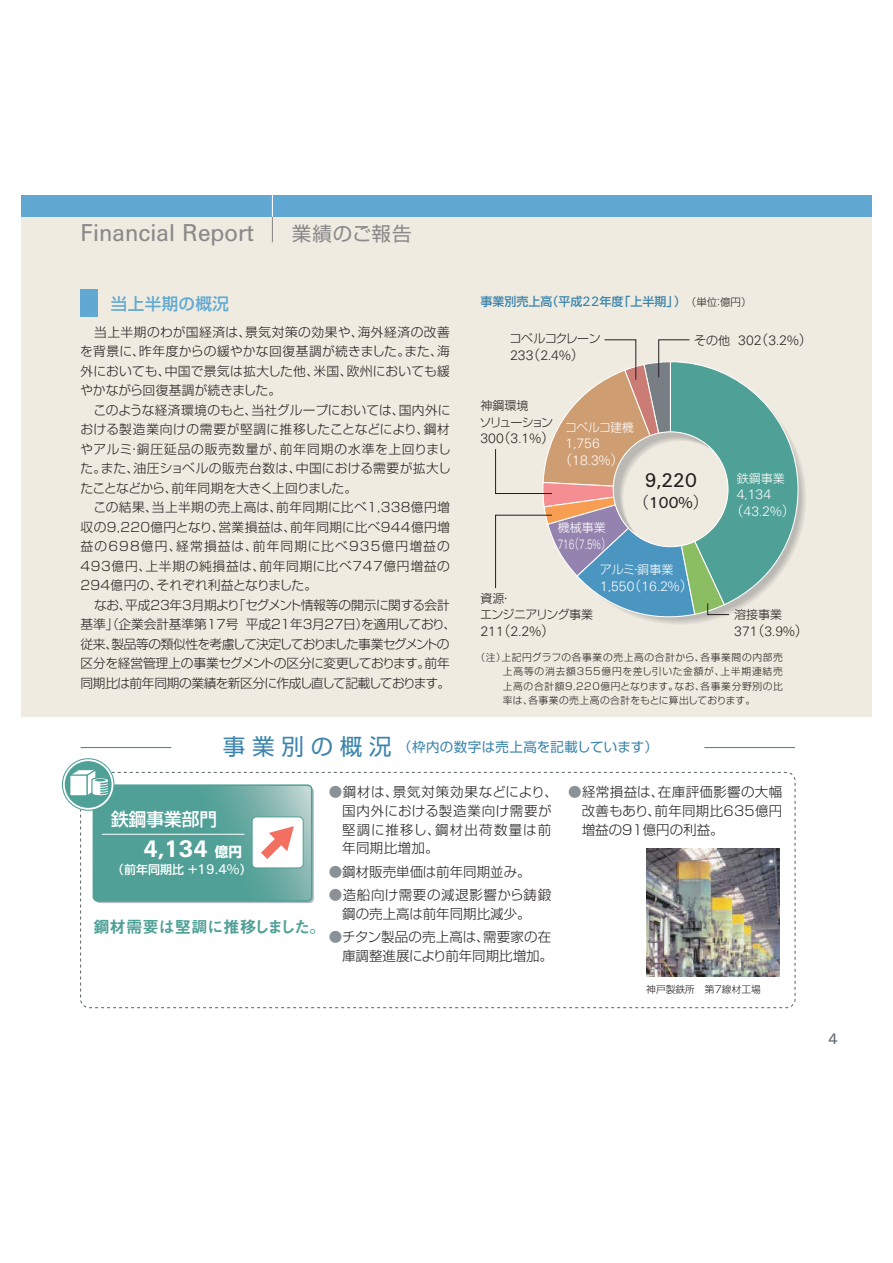
<style>
.page{position:relative;width:893px;height:1263px;background:#fff}
.page>*{position:absolute;margin:0;border:0;box-sizing:border-box;transform-origin:0 0}
.t1{font:24px "Univers BQ";color:#8a8a8b}
.t2{font:700 23.4px "Univers BQ";color:#fff}
.t3{font:19.5px "Shin Go Pro Regular 90 msp RKSJ H";letter-spacing:.05em;color:#8a8a8b}
.t4{font:19.5px "Univers BQ";color:#231f20}
.t5{font:18px "Shin Go Pro Medium 90 msp RKSJ H";color:#fff}
.t6{font:16.5px "Midashi Go Pro MB31 90 msp RKSJ H";letter-spacing:-.03em;color:#4fa097}
.t7{font:16.5px "Shin Go Pro Medium 90 msp RKSJ H";letter-spacing:.025em;color:#61a9d3}
.t8{font:15.6px "Univers BQ";color:#231f20}
.t9{font:15px "Univers BQ";color:#606970}
.t10{font:13.5px/18.8px "Shin Go Pro Light 90 msp RKSJ H";letter-spacing:.01em;color:#231f20;text-align:center}
.t11{font:13.5px/18.8px "Shin Go Pro Light 90 msp RKSJ H";letter-spacing:.055em;color:#231f20}
.t12{font:300 13.5px "Univers BQ";color:#231f20}
.t13{font:300 13.5px/16.8px "Univers BQ";color:#fff}
.t14{font:13.5px "Shin Go Pro Regular 90 msp RKSJ H";letter-spacing:.025em;color:#3d85ad}
.t15{font:300 13.5px "Univers BQ";color:#fff;scale:.71 1}
.t16{font:12.75px/19.5px "Shin Go Pro Light 90 msp RKSJ H";letter-spacing:-.015em;color:#231f20;text-align:justify}
.t17{font:12.75px/19.5px "Shin Go Pro Light 90 msp RKSJ H";letter-spacing:-.035em;color:#231f20;text-align:center}
.t18{font:12px "Shin Go Pro Medium 90 msp RKSJ H";color:#3d85ad}
.t19{font:12px/16.5px "Shin Go Pro Light 90 msp RKSJ H";letter-spacing:-.045em;color:#231f20}
.t20{font:12px "Shin Go Pro Light 90 msp RKSJ H";color:#fff}
.t21{font:12px "Shin Go Pro Medium 90 msp RKSJ H";color:#fff}
.t22{font:12px/16.5px "Shin Go Pro Light 90 msp RKSJ H";letter-spacing:-.095em;color:#231f20}
.t23{font:9.75px/14.2px "Shin Go Pro Light 90 msp RKSJ H";letter-spacing:.03em;color:#231f20;text-align:justify}
.t24{font:9.75px "Shin Go Pro Light 90 msp RKSJ H";color:#231f20}
.s1{font-family:"Univers BQ";font-size:13.5px}
.s2{font-family:"Shin Go Pro Light 90 msp RKSJ H";font-size:10.5px;color:#231f20}
.s3{font-family:"Shin Go Pro Light 90 msp RKSJ H";font-weight:400}
.s4{font-family:"Shin Go Pro Light 90 msp RKSJ H";font-weight:400;font-size:12px}
.s5{font-family:"Shin Go Pro Light 90 msp RKSJ H"}
.s6{font-size:22.5px}
.s7{font-family:"Shin Go Pro Bold 90 msp RKSJ H";font-weight:400;font-size:13.65px}
.s8{font-family:"Univers BQ";font-size:13.8px}
.s9{color:#8a9297}
</style>
<div class="page">
<div style="left:21px;top:196px;width:850px;height:521px;background:#efebe0"></div>
<div style="left:21px;top:196px;width:850px;height:21px;background:#61a9d3"></div>
<div style="left:81px;top:289px;width:17px;height:28px;background:#61a9d3"></div>
<div style="left:80px;top:772px;width:715px;height:236px;border:1px dashed #606970;border-radius:9px"></div>
<hr style="left:81px;top:747px;width:90px;height:1px;background:#3d85ad">
<hr style="left:704px;top:747px;width:91px;height:1px;background:#3d85ad">
<svg style="left:93px;top:785px;width:219px;height:116px;background:#5ba49c"></svg>
<div style="left:93px;top:784px;width:219px;height:118px;border:2px solid #4fa097;border-radius:4px"></div>
<hr style="left:102px;top:834px;width:142px;height:1px;background:#fff">
<div style="left:252px;top:817px;width:51px;height:51px;background:#fff;border-radius:4px"></div>
<div style="left:252px;top:817px;width:51px;height:51px;border:1px solid #4fa097;border-radius:4px"></div>
<svg style="left:251px;top:826px;width:43px;height:43px"></svg>
<svg style="left:62px;top:759px;width:52px;height:51px"></svg>
<div style="left:62px;top:758px;width:53px;height:53px;border:1px solid #4fa097;border-radius:50%"></div>
<div style="left:65px;top:761px;width:47px;height:47px;background:#4fa097;border-radius:50%"></div>
<svg style="left:67px;top:768px;width:44px;height:30px"></svg>
<img style="left:646px;top:849px;width:134px;height:127px">
<svg style="left:495px;top:339px;width:304px;height:284px"></svg>
<hr style="left:272px;top:196px;width:1px;height:46px;background:#8a8a8b">
<svg style="left:272px;top:196px;width:1px;height:21px"></svg>
<h1 class="t1" style="left:81px;top:219px;width:175px">Financial Report</h1>
<h3 class="t3" style="left:292px;top:226px;width:121px">業績のご報告</h3>
<p class="t7" style="left:111px;top:297px;width:119px">当上半期の概況</p>
<p class="t16" style="left:80px;top:324px;width:371px;text-indent:14px">当上半期のわが国経済は、景気対策の効果や、海外経済の改善を背景に、昨年度からの緩やかな回復基調が続きました。また、海外においても、中国で景気は拡大した他、米国、欧州においても緩やかながら回復基調が続きました。</p>
<p class="t16" style="left:80px;top:402px;width:372px;text-indent:13px">このような経済環境のもと、当社グループにおいては、国内外における製造業向けの需要が堅調に推移したことなどにより、鋼材やアルミ・銅圧延品の販売数量が、前年同期の水準を上回りました。また、油圧ショベルの販売台数は、中国における需要が拡大したことなどから、前年同期を大きく上回りました。</p>
<p class="t16" style="left:81px;top:499px;width:371px;text-indent:13px">この結果、当上半期の売上高は、前年同期に比べ1,338億円増収の9,220億円となり、営業損益は、前年同期に比べ944億円増益の698億円、経常損益は、前年同期に比べ935億円増益の493億円、上半期の純損益は、前年同期に比べ747億円増益の294億円の、それぞれ利益となりました。</p>
<p class="t17" style="left:81px;top:597px;width:377px">なお、平成23年3月期より「セグメント情報等の開示に関する会計<br>基準」（企業会計基準第17号 平成21年3月27日）を適用しており、従来、製品等の類似性を考慮して決定しておりました事業セグメントの区分を経営管理上の事業セグメントの区分に変更しております。前年同期比は前年同期の業績を新区分に作成し直して記載しております。</p>
<p class="t18" style="left:480px;top:297px;width:273px">事業別売上高（平成<span class="s1">22</span>年度「上半期」）<span class="s2">（単位：億円）</span></p>
<p class="t19" style="left:510px;top:332px;width:93px">コベルコクレーン</p>
<p class="t12" style="left:510px;top:347px;width:76px">233<span class="s3">（</span>2.4%<span class="s3">）</span></p>
<p class="t22" style="left:480px;top:399px;width:75px">神鋼環境<br>ソリューション</p>
<p class="t12" style="left:480px;top:431px;width:76px">300<span class="s3">（</span>3.1%<span class="s3">）</span></p>
<p class="t20" style="left:565px;top:423px;width:70px">コベルコ建機</p>
<p class="t13" style="left:559px;top:435px;width:67px;text-indent:7px">1,756<span class="s3">（</span>18.3%<span class="s3">）</span></p>
<p class="t20" style="left:558px;top:523px;width:49px">機械事業</p>
<p class="t15" style="left:558px;top:536px;width:76px">716<span class="s3">（</span>7.5%<span class="s3">）</span></p>
<p class="t12" style="left:694px;top:332px;width:120px"><span class="s4">その他</span> 302<span class="s3">（</span>3.2%<span class="s3">）</span></p>
<h3 class="t4" style="left:645px;top:469px;width:54px">9,220</h3>
<p class="t8" style="left:633px;top:494px;width:76px"><span class="s5">（</span>100%<span class="s5">）</span></p>
<p class="t20" style="left:737px;top:474px;width:50px">鉄鋼事業</p>
<p class="t13" style="left:730px;top:486px;width:67px;text-indent:7px">4,134<span class="s3">（</span>43.2%<span class="s3">）</span></p>
<p class="t19" style="left:480px;top:592px;width:114px">資源・<br>エンジニアリング事業</p>
<p class="t12" style="left:480px;top:623px;width:76px">211<span class="s3">（</span>2.2%<span class="s3">）</span></p>
<p class="t20" style="left:600px;top:565px;width:75px">アルミ・銅事業</p>
<p class="t13" style="left:600px;top:578px;width:94px">1,550<span class="s3">（</span>16.2%<span class="s3">）</span></p>
<p class="t19" style="left:734px;top:608px;width:50px">溶接事業</p>
<p class="t12" style="left:734px;top:623px;width:76px">371<span class="s3">（</span>3.9%<span class="s3">）</span></p>
<p class="t23" style="left:503px;top:652px;width:281px;text-indent:-27px">（注）上記円グラフの各事業の売上高の合計から、各事業間の内部売上高等の消去額355億円を差し引いた金額が、上半期連結売上高の合計額9,220億円となります。なお、各事業分野別の比率は、各事業の売上高の合計をもとに算出しております。</p>
<p class="t14" style="left:223px;top:742px;width:437px"><span class="s6">事業別の概況</span>（枠内の数字は売上高を記載しています）</p>
<h3 class="t5" style="left:111px;top:812px;width:107px">鉄鋼事業部門</h3>
<h2 class="t2" style="left:144px;top:835px;width:100px">4,134 <span class="s7">億円</span></h2>
<p class="t21" style="left:112px;top:865px;width:141px">（前年同期比＋<span class="s8">19.4%</span>）</p>
<p class="t6" style="left:93px;top:921px;width:234px">鋼材需要は堅調に推移しました。</p>
<p class="t11" style="left:342px;top:784px;width:217px;text-indent:-14px"><span class="s9">●</span>鋼材は、景気対策効果などにより、国内外における製造業向け需要が堅調に推移し、鋼材出荷数量は前年同期比増加。</p>
<p class="t10" style="left:329px;top:864px;width:204px"><span class="s9">●</span>鋼材販売単価は前年同期並み。</p>
<p class="t10" style="left:329px;top:887px;width:224px"><span class="s9">●</span>造船向け需要の減退影響から鋳鍛鋼の売上高は前年同期比減少。</p>
<p class="t10" style="left:329px;top:929px;width:226px;text-align:right"><span class="s9">●</span>チタン製品の売上高は、需要家の在庫調整進展により前年同期比増加。</p>
<p class="t10" style="left:582px;top:784px;width:202px;text-align:justify;text-indent:-13px"><span class="s9">●</span>経常損益は、在庫評価影響の大幅改善もあり、前年同期比635億円増益の91億円の利益。</p>
<p class="t24" style="left:646px;top:986px;width:116px">神戸製鉄所　第7線材工場</p>
<p class="t9" style="left:829px;top:1030px;width:11px">4</p>
</div>
